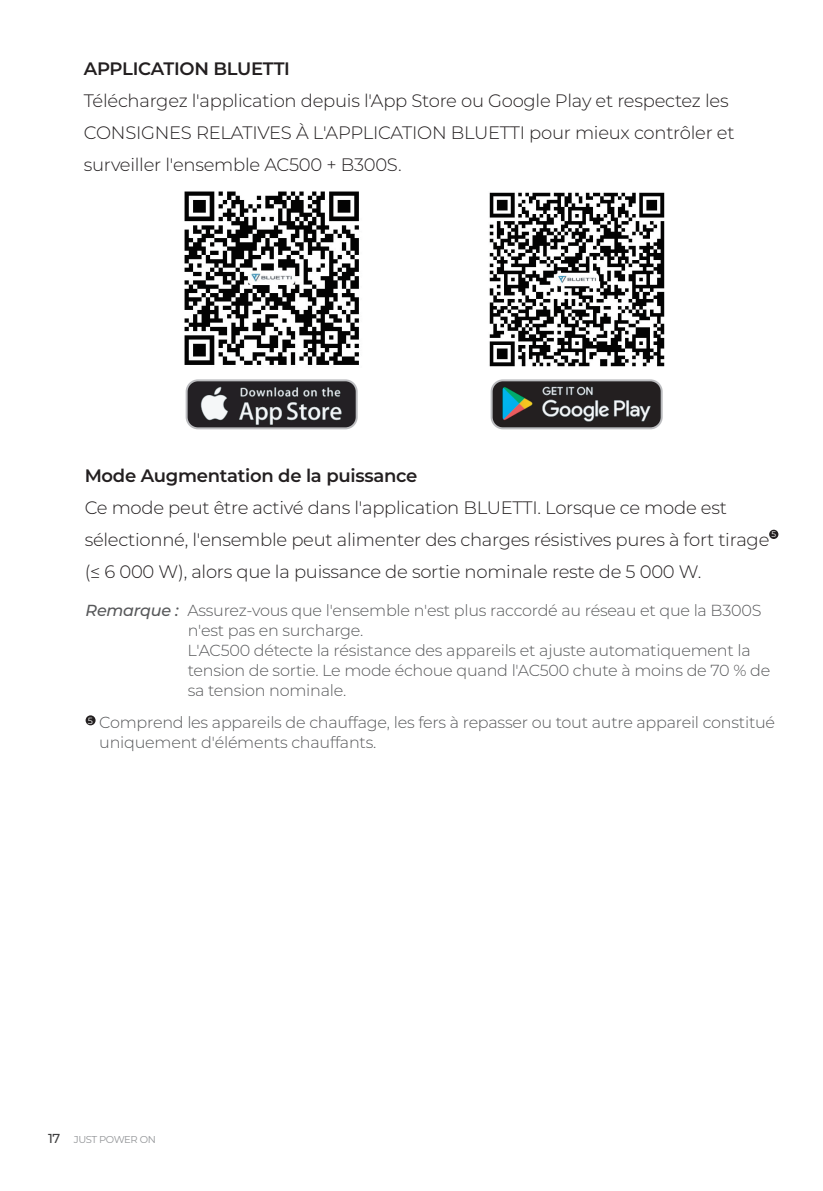
<style>
.page{position:relative;width:823px;height:1191px;background:#fff}
.page>*{position:absolute;margin:0;border:0;box-sizing:border-box;transform-origin:0 0}
.t1{font:300 18px/32px "Montserrat";letter-spacing:-.015em;color:#231f20}
.t2{font:600 18px "Montserrat";letter-spacing:-.015em;color:#231f20}
.t3{font:300 16px/20px "Montserrat";letter-spacing:-.015em;color:#57585a}
.t4{font:10px "Montserrat";letter-spacing:-.04em;color:#939598}
.t5{font:9px "Montserrat";color:#fff}
.t6{font:8.4px "Montserrat";color:#fff}
.s1{font-weight:500;font-style:italic}
.s2{font-weight:500;font-size:13px;color:#3e3e3f}
</style>
<div class="page">
<div style="left:86px;top:715px;width:9px;height:10px;background:#231f20;border-radius:50%"></div>
<svg style="left:768px;top:530px;width:10px;height:9px"></svg>
<img style="left:184px;top:191px;width:175px;height:174px">
<img style="left:489px;top:192px;width:175px;height:175px">
<img style="left:493px;top:382px;width:168px;height:46px">
<div style="left:490px;top:379px;width:172px;height:50px;border:2px solid #bcbdc0;border-radius:11px"></div>
<img style="left:188px;top:382px;width:168px;height:46px">
<div style="left:185px;top:379px;width:172px;height:50px;border:2px solid #bcbdc0;border-radius:11px"></div>
<p class="t2" style="left:84px;top:56px;width:208px">APPLICATION BLUETTI</p>
<p class="t1" style="left:84px;top:84px;width:652px">Téléchargez l'application depuis l'App Store ou Google Play et respectez les<br>CONSIGNES RELATIVES À L'APPLICATION BLUETTI pour mieux contrôler et surveiller l'ensemble AC500 + B300S.</p>
<p class="t2" style="left:85px;top:463px;width:334px">Mode Augmentation de la puissance</p>
<p class="t1" style="left:85px;top:491px;width:685px">Ce mode peut être activé dans l'application BLUETTI. Lorsque ce mode est sélectionné, l'ensemble peut alimenter des charges résistives pures à fort tirage (≤ 6 000 W), alors que la puissance de sortie nominale reste de 5 000 W.</p>
<p class="t3" style="left:187px;top:600px;width:584px;text-indent:-102px"><span class="s1">Remarque :</span> Assurez-vous que l'ensemble n'est plus raccordé au réseau et que la B300S n'est pas en surcharge.<br>L'AC500 détecte la résistance des appareils et ajuste automatiquement la tension de sortie. Le mode échoue quand l'AC500 chute à moins de 70 % de sa tension nominale.</p>
<p class="t3" style="left:99px;top:711px;width:677px">Comprend les appareils de chauffage, les fers à repasser ou tout autre appareil constitué uniquement d'éléments chauffants.</p>
<p class="t6" style="left:771px;top:528px;width:6px">5</p>
<p class="t5" style="left:88px;top:714px;width:7px">5</p>
<p class="t4" style="left:48px;top:1132px;width:109px"><span class="s2">17</span> JUST POWER ON</p>
</div>
